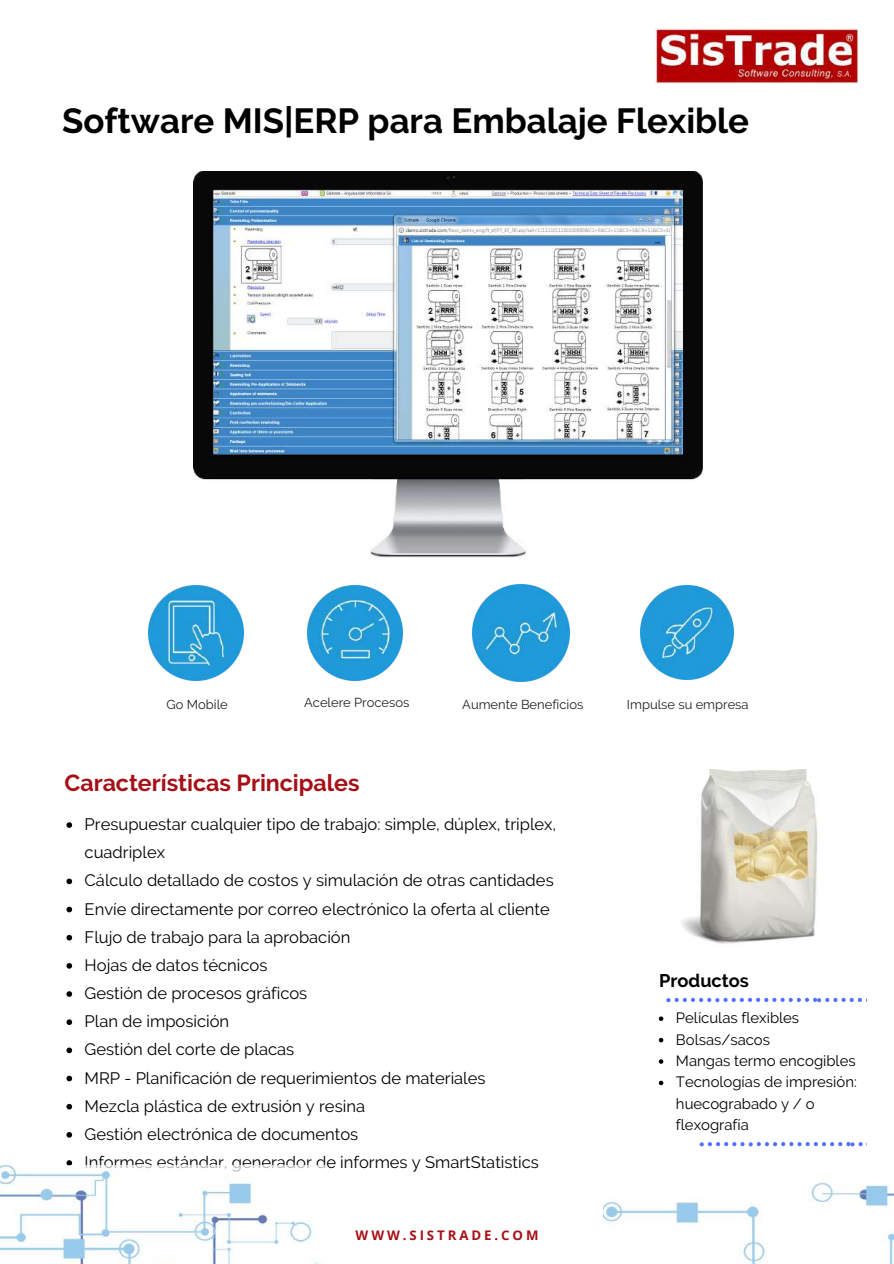
<style>
.page{position:relative;width:894px;height:1264px;background:#fff}
.page>*{position:absolute;margin:0;border:0;box-sizing:border-box;transform-origin:0 0}
.t1{font:700 34.8px "Raleway";color:#000}
.t2{font:700 23.25px "Raleway";color:#a60f16}
.t3{font:700 18.15px "Raleway";color:#000}
.t4{font:16.5px/28.2px "Raleway";color:#000}
.t5{font:14.85px/21.5px "Raleway";color:#000}
.t6{font:700 13.2px "Open Sans";letter-spacing:.22em;color:#a60f16}
.t7{font:12.9px "Raleway";color:#222}
</style>
<div class="page">
<img style="left:194px;top:171px;width:507px;height:386px">
<svg style="left:66px;top:822px;width:6px;height:5px"></svg>
<svg style="left:66px;top:878px;width:6px;height:6px"></svg>
<svg style="left:66px;top:906px;width:6px;height:6px"></svg>
<svg style="left:66px;top:934px;width:6px;height:6px"></svg>
<svg style="left:66px;top:963px;width:6px;height:5px"></svg>
<svg style="left:66px;top:991px;width:6px;height:5px"></svg>
<svg style="left:66px;top:1019px;width:6px;height:6px"></svg>
<svg style="left:66px;top:1047px;width:6px;height:6px"></svg>
<svg style="left:66px;top:1075px;width:6px;height:6px"></svg>
<svg style="left:66px;top:1103px;width:6px;height:6px"></svg>
<svg style="left:66px;top:1132px;width:6px;height:5px"></svg>
<svg style="left:66px;top:1160px;width:6px;height:5px"></svg>
<img style="left:640px;top:585px;width:93px;height:94px">
<img style="left:307px;top:585px;width:95px;height:95px">
<img style="left:148px;top:585px;width:95px;height:95px">
<img style="left:472px;top:584px;width:97px;height:97px">
<img style="left:655px;top:29px;width:203px;height:55px">
<svg style="left:658px;top:1016px;width:5px;height:4px"></svg>
<svg style="left:658px;top:1037px;width:5px;height:5px"></svg>
<svg style="left:658px;top:1059px;width:5px;height:4px"></svg>
<svg style="left:658px;top:1080px;width:5px;height:5px"></svg>
<svg style="left:666px;top:997px;width:201px;height:5px"></svg>
<svg style="left:699px;top:1142px;width:168px;height:4px"></svg>
<img style="left:0;top:1165px;width:322px;height:98px">
<img style="left:603px;top:1182px;width:290px;height:81px">
<img style="left:682px;top:769px;width:136px;height:175px">
<h1 class="t1" style="left:62px;top:100px;width:688px">Software MIS|ERP para Embalaje Flexible</h1>
<p class="t7" style="left:166px;top:696px;width:63px">Go Mobile</p>
<p class="t7" style="left:304px;top:695px;width:107px">Acelere Procesos</p>
<p class="t7" style="left:462px;top:696px;width:122px">Aumente Beneficios</p>
<p class="t7" style="left:626px;top:696px;width:123px">Impulse su empresa</p>
<h2 class="t2" style="left:64px;top:769px;width:296px">Características Principales</h2>
<p class="t4" style="left:85px;top:810px;width:473px">Presupuestar cualquier tipo de trabajo: simple, dúplex, triplex, cuadriplex<br>Cálculo detallado de costos y simulación de otras cantidades Envíe directamente por correo electrónico la oferta al cliente Flujo de trabajo para la aprobación<br>Hojas de datos técnicos<br>Gestión de procesos gráficos<br>Plan de imposición<br>Gestión del corte de placas<br>MRP - Planificación de requerimientos de materiales<br>Mezcla plástica de extrusión y resina<br>Gestión electrónica de documentos<br>Informes estándar, generador de informes y SmartStatistics</p>
<p class="t6" style="left:355px;top:1225px;width:184px">WWW.SISTRADE.COM</p>
<p class="t3" style="left:659px;top:969px;width:91px">Productos</p>
<p class="t5" style="left:675px;top:1007px;width:182px">Películas flexibles<br>Bolsas/sacos<br>Mangas termo encogibles<br>Tecnologías de impresión: huecograbado y / o flexografía</p>
</div>
